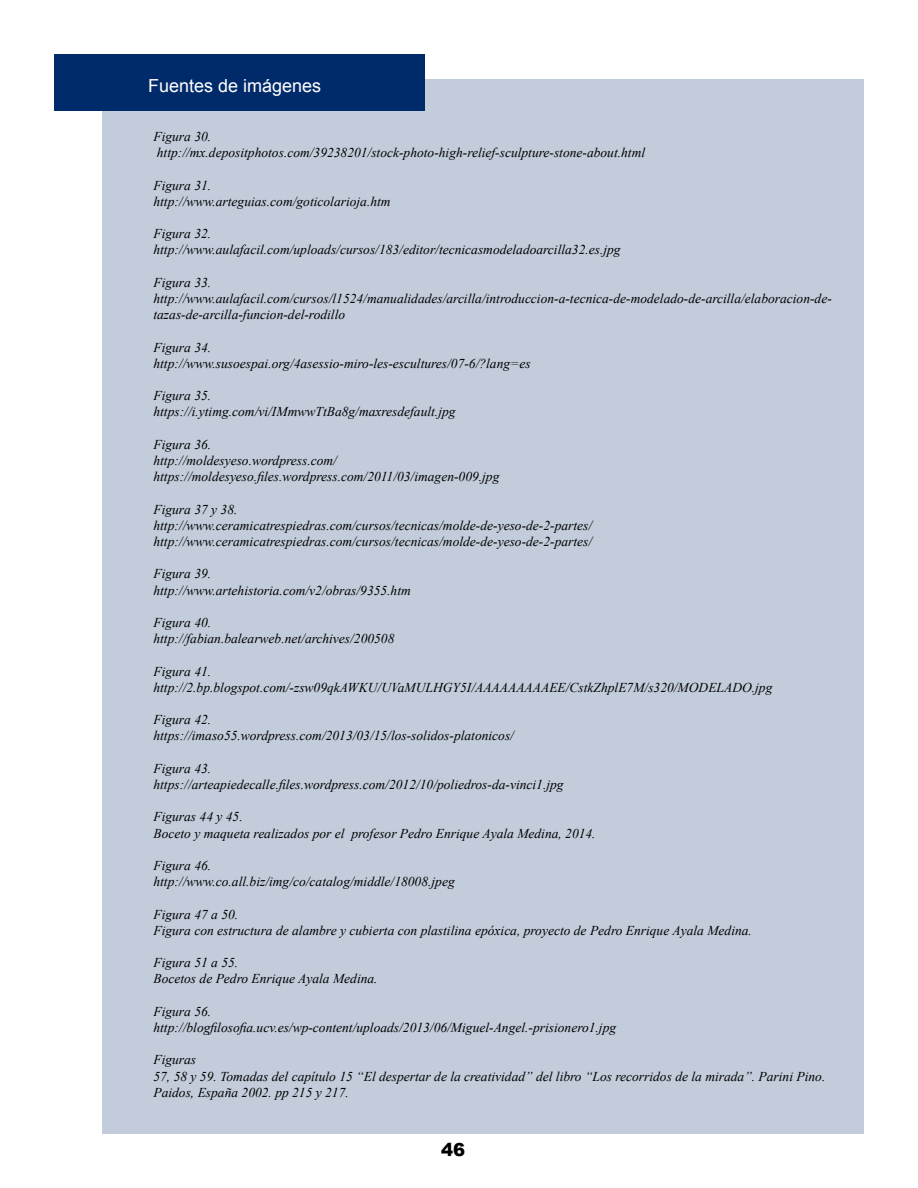
<style>
.page{position:relative;width:918px;height:1188px;background:#fff}
.page>*{position:absolute;margin:0;border:0;box-sizing:border-box;transform-origin:0 0}
.t1{font:18px "Arial";color:#fff}
.t2{font:900 18px "Arial";color:#000}
.t3{font:italic 13.5px/16.2px "Times New Roman";color:#000}
</style>
<div class="page">
<div style="left:102px;top:80px;width:762px;height:1054px;background:#c2ccdb"></div>
<div style="left:54px;top:54px;width:371px;height:57px;background:#002b6b"></div>
<h1 class="t1" style="left:148px;top:74px;width:175px">Fuentes de imágenes</h1>
<p class="t3" style="left:153px;top:128px;width:493px">Figura 30. http://mx.depositphotos.com/39238201/stock-photo-high-relief-sculpture-stone-about.html</p>
<p class="t3" style="left:153px;top:177px;width:239px">Figura 31. http://www.arteguias.com/goticolarioja.htm</p>
<p class="t3" style="left:153px;top:225px;width:469px">Figura 32. http://www.aulafacil.com/uploads/cursos/183/editor/tecnicasmodeladoarcilla32.es.jpg</p>
<p class="t3" style="left:153px;top:274px;width:680px">Figura 33. http://www.aulafacil.com/cursos/l1524/manualidades/arcilla/introduccion-a-tecnica-de-modelado-de-arcilla/elaboracion-de&shy;tazas-de-arcilla-funcion-del-rodillo</p>
<p class="t3" style="left:153px;top:339px;width:379px">Figura 34. http://www.susoespai.org/4asessio-miro-les-escultures/07-6/?lang=es</p>
<p class="t3" style="left:153px;top:387px;width:304px">Figura 35. https://i.ytimg.com/vi/IMmwwTtBa8g/maxresdefault.jpg</p>
<p class="t3" style="left:153px;top:436px;width:347px">Figura 36.<br>http://moldesyeso.wordpress.com/ https://moldesyeso.files.wordpress.com/2011/03/imagen-009.jpg</p>
<p class="t3" style="left:153px;top:501px;width:440px">Figura 37 y 38. http://www.ceramicatrespiedras.com/cursos/tecnicas/molde-de-yeso-de-2-partes/ http://www.ceramicatrespiedras.com/cursos/tecnicas/molde-de-yeso-de-2-partes/</p>
<p class="t3" style="left:153px;top:566px;width:259px">Figura 39. http://www.artehistoria.com/v2/obras/9355.htm</p>
<p class="t3" style="left:153px;top:614px;width:242px">Figura 40. http://fabian.balearweb.net/archives/200508</p>
<p class="t3" style="left:153px;top:663px;width:620px">Figura 41. http://2.bp.blogspot.com/-zsw09qkAWKU/UVaMULHGY5I/AAAAAAAAAEE/CstkZhplE7M/s320/MODELADO.jpg</p>
<p class="t3" style="left:153px;top:711px;width:362px">Figura 42. https://imaso55.wordpress.com/2013/03/15/los-solidos-platonicos/</p>
<p class="t3" style="left:153px;top:760px;width:412px">Figura 43. https://arteapiedecalle.files.wordpress.com/2012/10/poliedros-da-vinci1.jpg</p>
<p class="t3" style="left:153px;top:809px;width:444px">Figuras 44 y 45.<br>Boceto y maqueta realizados por el profesor Pedro Enrique Ayala Medina, 2014.</p>
<p class="t3" style="left:153px;top:857px;width:303px">Figura 46. http://www.co.all.biz/img/co/catalog/middle/18008.jpeg</p>
<p class="t3" style="left:153px;top:906px;width:600px">Figura 47 a 50.<br>Figura con estructura de alambre y cubierta con plastilina epóxica, proyecto de Pedro Enrique Ayala Medina.</p>
<p class="t3" style="left:153px;top:954px;width:226px">Figura 51 a 55.<br>Bocetos de Pedro Enrique Ayala Medina.</p>
<p class="t3" style="left:153px;top:1003px;width:464px">Figura 56. http://blogfilosofia.ucv.es/wp-content/uploads/2013/06/Miguel-Angel.-prisionero1.jpg</p>
<p class="t3" style="left:153px;top:1052px;width:673px">Figuras<br>57, 58 y 59. Tomadas del capítulo 15 “El despertar de la creatividad” del libro “Los recorridos de la mirada”. Parini Pino.<br>Paidos, España 2002. pp 215 y 217.</p>
<h1 class="t2" style="left:441px;top:1137px;width:26px">46</h1>
</div>
